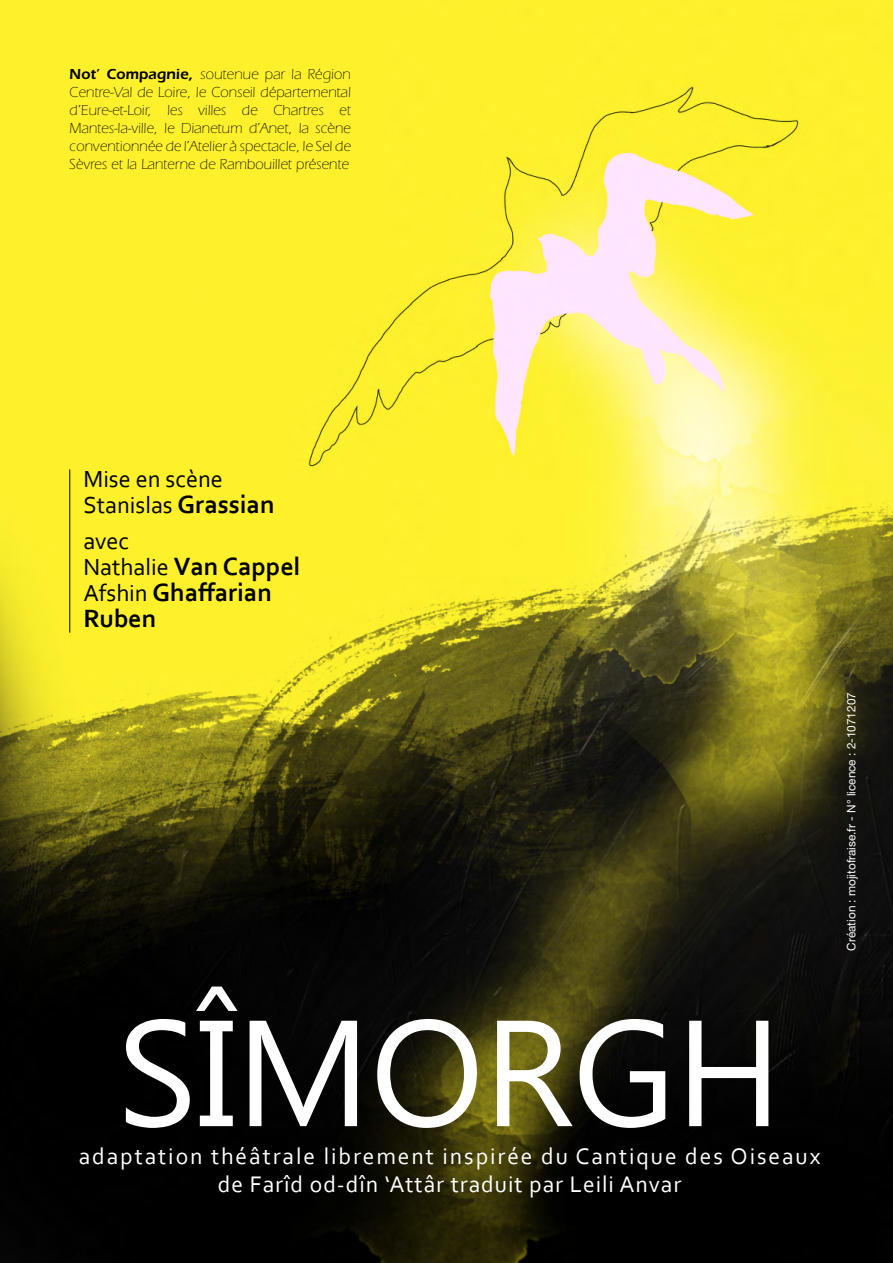
<style>
.page{position:relative;width:893px;height:1263px;background:#fff}
.page>*{position:absolute;margin:0;border:0;box-sizing:border-box;transform-origin:0 0}
.t1{font:150.52px "Microsoft Phags Pa";letter-spacing:-.005em;color:#fff}
.t2{font:700 26.17px/26.2px "Corbel";color:#000}
.t3{font:24.3px/26.2px "Corbel";color:#000}
.t4{font:23.62px/28.3px "Corbel";letter-spacing:.08em;color:#fff;text-align:center}
.t5{font:300 15px/18px "ITC Eras Std";color:#000;text-align:justify}
.t6{font:11.77px "Helvetica Neue LT Std";color:#fff}
.s1{font-weight:600}
.s2{font-weight:700;font-size:26.17px}
.s3{font-weight:400;font-size:24.3px}
</style>
<div class="page">
<img style="left:0;top:0;width:893px;height:1263px">
<hr style="left:69px;top:469px;width:1px;height:164px;background:#000">
<p class="t5" style="left:69px;top:65px;width:283px"><span class="s1">Not’ Compagnie,</span> soutenue par la Région Centre-Val de Loire, le Conseil départemental d’Eure-et-Loir, les villes de Chartres et Mantes-la-ville, le Dianetum d’Anet, la scène conventionnée de l’Atelier à spectacle, le Sel de Sèvres et la Lanterne de Rambouillet présente</p>
<h3 class="t3" style="left:83px;top:465px;width:193px">Mise en scène<br>Stanislas <span class="s2">Grassian</span></h3>
<h3 class="t3" style="left:83px;top:527px;width:47px">avec</h3>
<h2 class="t2" style="left:83px;top:552px;width:219px"><span class="s3">Nathalie</span> Van Cappel<br><span class="s3">Afshin</span> Ghaffarian<br>Ruben</h2>
<h1 class="t1" style="left:117px;top:969px;width:667px">SÎMORGH</h1>
<h3 class="t4" style="left:79px;top:1141px;width:743px">adaptation théâtrale librement inspirée du Cantique des Oiseaux de Farîd od-dîn ‘Attâr traduit par Leili Anvar</h3>
<p class="t6" style="left:844px;top:950px;width:260px;rotate:-90deg">Création : mojitofraise.fr - N° licence : 2-1071207</p>
</div>
